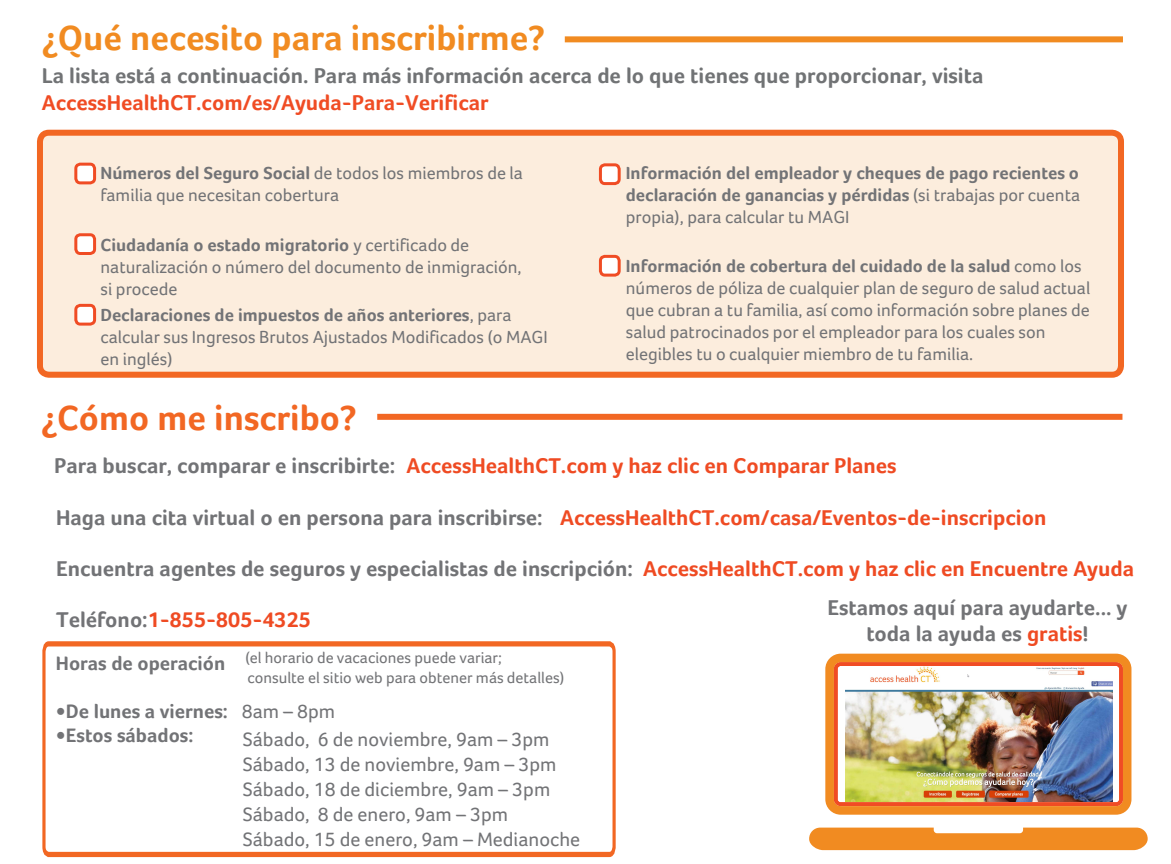
<style>
.page{position:relative;width:1171px;height:864px;background:#fff}
.page>*{position:absolute;margin:0;border:0;box-sizing:border-box;transform-origin:0 0}
.t1{font:700 36px "Foco";color:#f18b21}
.t2{font:700 36px "Foco";color:#f26723}
.t3{font:700 22px "Foco";color:#ef4b23}
.t4{font:700 22px/26.4px "Foco";color:#727376;text-align:center}
.t5{font:700 22px "Foco";color:#717375}
.t6{font:700 22px "Foco";color:#f04c24}
.t7{font:20px/25px "Foco";color:#727376}
.t8{font:700 20px/24.8px "Foco";color:#727376}
.t9{font:18px/22px "Foco";color:#727376}
.t10{font:700 18px/22px "Foco";color:#727376;text-align:justify}
.t11{font:16px/19.2px "Foco";color:#727376}
.s1{font-weight:700}
.s2{font-weight:400}
.s3{color:#727376}
.s4{color:#ef4b23}
.s5{color:#717375}
.s6{font-weight:700;font-size:20px}
</style>
<div class="page">
<div style="left:564px;top:37px;width:558px;height:5px;background:#f18b21"></div>
<div style="left:44px;top:137px;width:1076px;height:240px;background:#fceddd"></div>
<div style="left:37px;top:130px;width:1086px;height:247px;border:6px solid #f26723;border-radius:9px"></div>
<div style="left:76px;top:164px;width:19px;height:19px;background:#fff;border-radius:5px"></div>
<div style="left:74px;top:163px;width:22px;height:21px;border:3px solid #f04c24;border-radius:5px"></div>
<div style="left:600px;top:165px;width:19px;height:18px;background:#fff;border-radius:5px"></div>
<div style="left:598px;top:163px;width:22px;height:22px;border:3px solid #f04c24;border-radius:5px"></div>
<div style="left:76px;top:235px;width:19px;height:18px;background:#fff;border-radius:5px"></div>
<div style="left:74px;top:233px;width:22px;height:22px;border:3px solid #f04c24;border-radius:5px"></div>
<div style="left:600px;top:256px;width:19px;height:19px;background:#fff;border-radius:5px"></div>
<div style="left:598px;top:255px;width:22px;height:21px;border:3px solid #f04c24;border-radius:5px"></div>
<div style="left:76px;top:305px;width:19px;height:19px;background:#fff;border-radius:5px"></div>
<div style="left:74px;top:304px;width:22px;height:21px;border:3px solid #f04c24;border-radius:5px"></div>
<div style="left:377px;top:414px;width:745px;height:5px;background:#f26723"></div>
<svg style="left:809px;top:827px;width:338px;height:23px;background:#f29738"></svg>
<svg style="left:825px;top:653px;width:306px;height:161px;background:#f18e2d"></svg>
<svg style="left:833px;top:662px;width:289px;height:143px"></svg>
<img style="left:845px;top:666px;width:266px;height:135px">
<svg style="left:42px;top:641px;width:574px;height:217px"></svg>
<svg style="left:57px;top:707px;width:7px;height:7px"></svg>
<svg style="left:57px;top:732px;width:7px;height:7px"></svg>
<h1 class="t1" style="left:42px;top:17px;width:504px">¿Qué necesito para inscribirme?</h1>
<p class="t5" style="left:42px;top:63px;width:942px">La lista está a continuación. Para más información acerca de lo que tienes que proporcionar, visita</p>
<p class="t6" style="left:42px;top:89px;width:448px">AccessHealthCT.com/es/Ayuda-Para-Verificar</p>
<p class="t9" style="left:100px;top:162px;width:424px;text-indent:-18px"><span class="s1">• Números del Seguro Social</span> de todos los miembros de la familia que necesitan cobertura</p>
<p class="t9" style="left:100px;top:233px;width:422px;text-indent:-18px"><span class="s1">• Ciudadanía o estado migratorio</span> y certificado de naturalización o número del documento de inmigración, si procede</p>
<p class="t9" style="left:100px;top:304px;width:448px;text-indent:-18px"><span class="s1">• Declaraciones de impuestos de años anteriores</span>, para calcular sus Ingresos Brutos Ajustados Modificados (o MAGI en inglés)</p>
<p class="t10" style="left:625px;top:161px;width:455px;text-indent:-17px">• Información del empleador y cheques de pago recientes o declaración de ganancias y pérdidas <span class="s2">(si trabajas por cuenta propia), para calcular tu MAGI</span></p>
<p class="t9" style="left:625px;top:255px;width:466px;text-indent:-17px"><span class="s1">• Información de cobertura del cuidado de la salud</span> como los números de póliza de cualquier plan de seguro de salud actual que cubran a tu familia, así como información sobre planes de salud patrocinados por el empleador para los cuales son elegibles tu o cualquier miembro de tu familia.</p>
<h1 class="t2" style="left:41px;top:396px;width:317px">¿Cómo me inscribo?</h1>
<p class="t3" style="left:54px;top:452px;width:843px"><span class="s3">Para buscar, comparar e inscribirte:</span> AccessHealthCT.com y haz clic en Comparar Planes</p>
<p class="t3" style="left:56px;top:504px;width:991px"><span class="s3">Haga una cita virtual o en persona para inscribirse:</span> AccessHealthCT.com/casa/Eventos-de-inscripcion</p>
<p class="t4" style="left:56px;top:554px;width:1079px">Encuentra agentes de seguros y especialistas de inscripción: <span class="s4">AccessHealthCT.com y haz clic en Encuentre Ayuda</span></p>
<p class="t3" style="left:56px;top:606px;width:256px"><span class="s3">Teléfono:</span>1-855-805-4325</p>
<p class="t4" style="left:827px;top:594px;width:301px">Estamos aquí para ayudarte... y toda la ayuda es <span class="s4">gratis</span><span class="s5">!</span></p>
<p class="t11" style="left:247px;top:648px;width:318px;text-indent:-191px"><span class="s6">Horas de operación</span> (el horario de vacaciones puede variar;<br>consulte el sitio web para obtener más detalles)</p>
<p class="t8" style="left:66px;top:698px;width:271px">De lunes a viernes: <span class="s2">8am – 8pm<br></span>Estos sábados:</p>
<p class="t7" style="left:243px;top:726px;width:339px">Sábado, 6 de noviembre, 9am – 3pm<br>Sábado, 13 de noviembre, 9am – 3pm<br>Sábado, 18 de diciembre, 9am – 3pm<br>Sábado, 8 de enero, 9am – 3pm<br>Sábado, 15 de enero, 9am – Medianoche</p>
</div>
